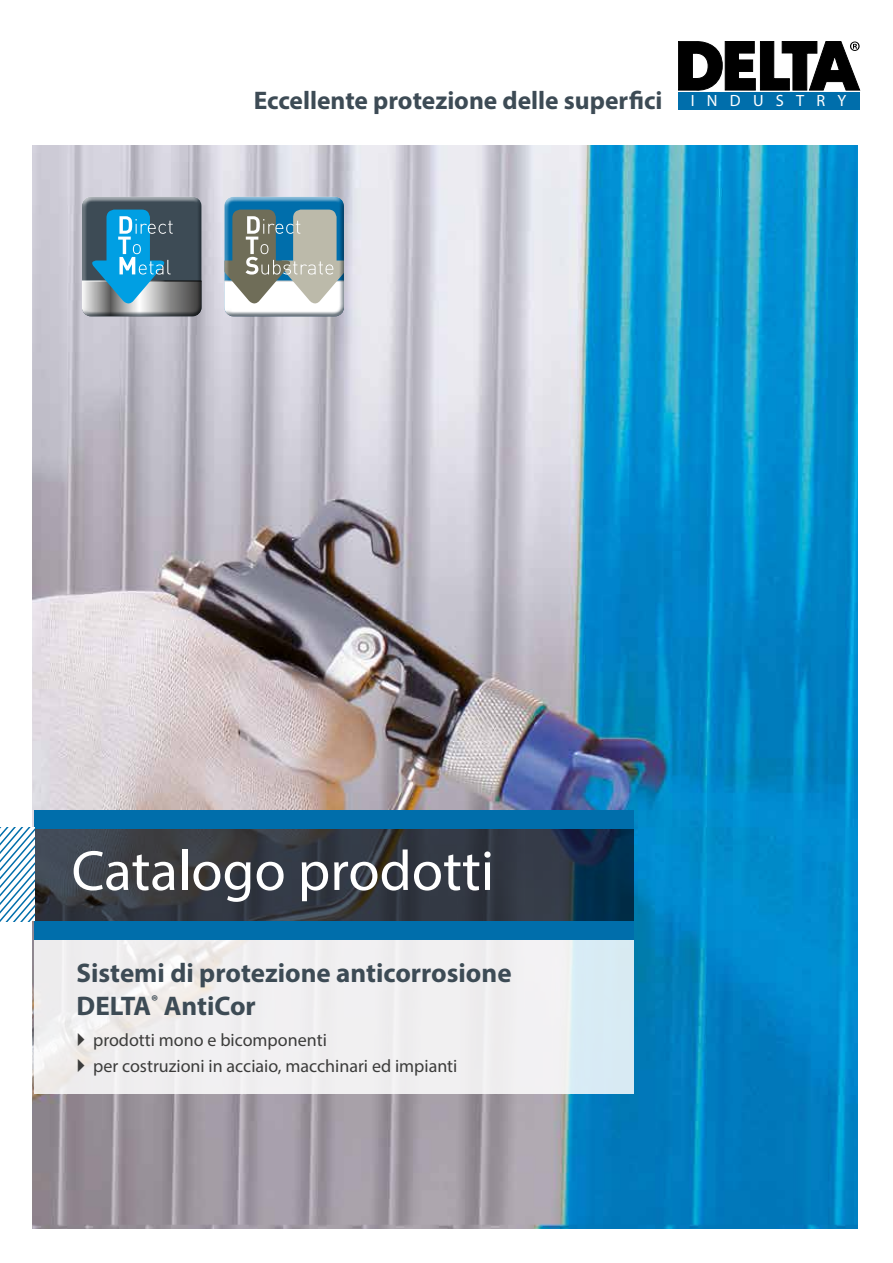
<style>
.page{position:relative;width:893px;height:1263px;background:#fff}
.page>*{position:absolute;margin:0;border:0;box-sizing:border-box;transform-origin:0 0}
.t1{font:57px "Myriad Pro";color:#fff}
.t2{font:700 27px/32.4px "Myriad Pro";color:#3d4b55}
.t3{font:700 25.5px "Myriad Pro";color:#3d4b55}
.t4{font:18px/25.8px "Myriad Pro";color:#3c3c3b}
.t5{font:16.35px "Myriad Pro";letter-spacing:.75em;color:#fff}
</style>
<div class="page">
<img style="left:33px;top:145px;width:825px;height:1084px">
<svg style="left:34px;top:940px;width:600px;height:153px;fill:#f0eef1"></svg>
<svg style="left:34px;top:829px;width:600px;height:92px;background:#303944"></svg>
<div style="left:34px;top:921px;width:600px;height:19px;background:#006eab"></div>
<div style="left:34px;top:810px;width:600px;height:19px;background:#006eab"></div>
<svg style="left:0;top:828px;width:34px;height:93px"></svg>
<div style="left:678px;top:92px;width:182px;height:18px;background:#006eab"></div>
<svg style="left:678px;top:41px;width:182px;height:50px"></svg>
<div style="left:81px;top:195px;width:123px;height:118px;background:#fff;opacity:.75"></div>
<div style="left:81px;top:198px;width:123px;height:119px;background:#3d4b55;opacity:.75"></div>
<svg style="left:82px;top:210px;width:120px;height:106px;background:#4f8096"></svg>
<div style="left:224px;top:195px;width:122px;height:118px;background:#fff;opacity:.75"></div>
<div style="left:224px;top:198px;width:122px;height:119px;background:#3d4b55;opacity:.75"></div>
<svg style="left:224px;top:210px;width:120px;height:106px"></svg>
<svg style="left:78px;top:1033px;width:7px;height:13px"></svg>
<svg style="left:78px;top:1059px;width:7px;height:13px"></svg>
<h3 class="t3" style="left:254px;top:84px;width:410px">Eccellente protezione delle superfici</h3>
<p class="t5" style="left:691px;top:91px;width:157px">INDUSTRY</p>
<h1 class="t1" style="left:72px;top:836px;width:424px">Catalogo prodotti</h1>
<h2 class="t2" style="left:77px;top:956px;width:437px">Sistemi di protezione anticorrosione<br>DELTA<sup>®</sup> AntiCor</h2>
<p class="t4" style="left:93px;top:1027px;width:366px">prodotti mono e bicomponenti<br>per costruzioni in acciaio, macchinari ed impianti</p>
</div>
